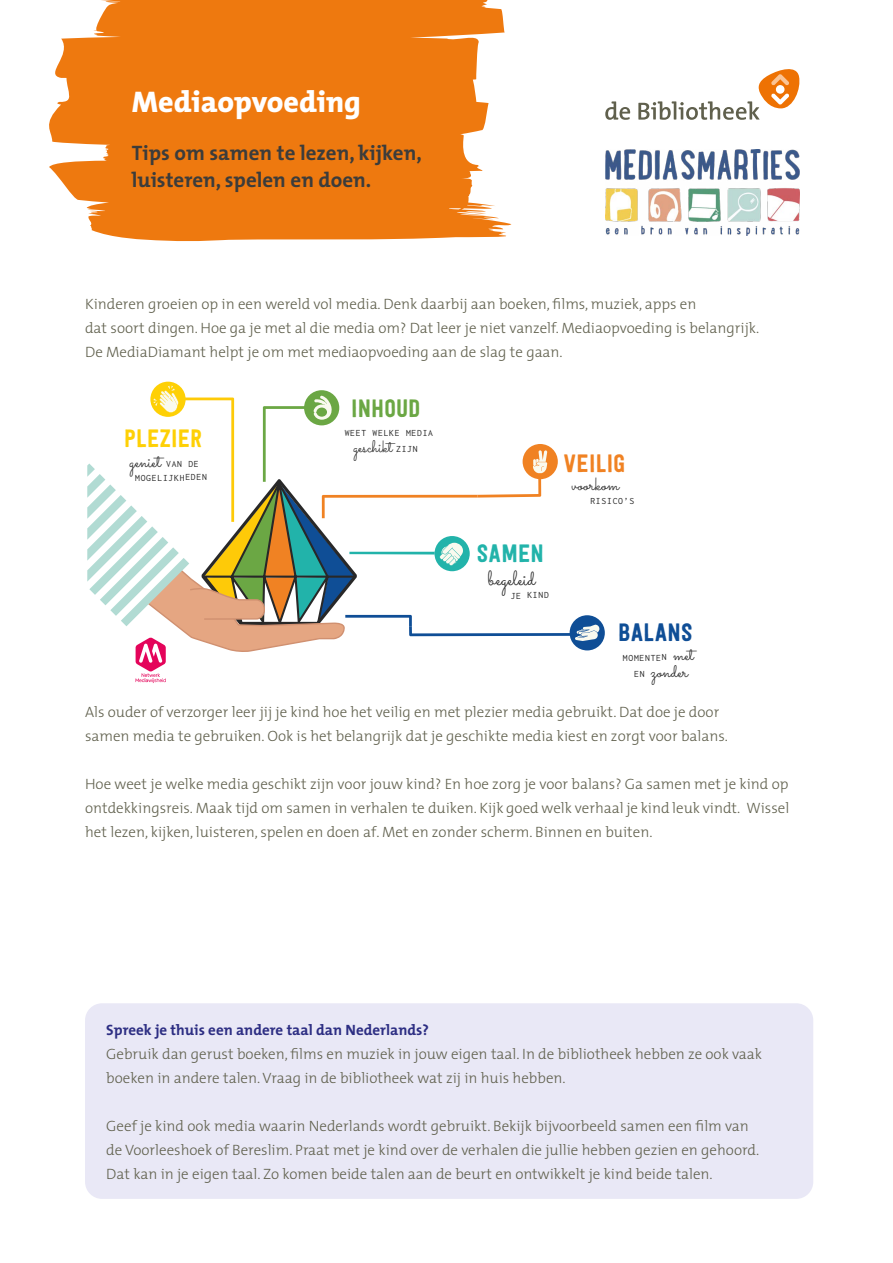
<style>
.page{position:relative;width:893px;height:1263px;background:#fff}
.page>*{position:absolute;margin:0;border:0;box-sizing:border-box;transform-origin:0 0}
.t1{font:800 30px "The Mix";color:#fff}
.t2{font:24.9px "Festivo Letters No 1";letter-spacing:.01em;color:#fed005}
.t3{font:24.9px "Festivo Letters No 1";letter-spacing:.01em;color:#0f4e96}
.t4{font:24.9px "Festivo Letters No 1";letter-spacing:.01em;color:#6ba744}
.t5{font:24.9px "Festivo Letters No 1";letter-spacing:.01em;color:#f08223}
.t6{font:24.9px "Festivo Letters No 1";letter-spacing:.01em;color:#22b3aa}
.t7{font:700 21px/27px "The Mix";color:#3c3c3b}
.t8{font:20.55px "Sacramento";color:#282828}
.t9{font:18.3px "Sacramento";letter-spacing:.005em;color:#282828}
.t10{font:16.95px "Sacramento";letter-spacing:.005em;color:#282828}
.t11{font:300 15px/24px "The Mix";color:#60604d}
.t12{font:700 15px "The Mix";color:#2d2e83}
.t13{font:9.75px "Inconsolata";letter-spacing:.07em;color:#282828}
.s1{font-family:"Inconsolata";font-size:9.75px}
.s2{font-family:"Sacramento";font-size:18.3px}
</style>
<div class="page">
<div style="left:85px;top:1003px;width:728px;height:196px;background:#e9e8f6;border-radius:17px"></div>
<svg style="left:49px;top:0;width:462px;height:241px;background:#f08a2e"></svg>
<img style="left:605px;top:150px;width:194px;height:86px">
<div style="left:150px;top:382px;width:36px;height:35px;background:#fed005;border-radius:50%"></div>
<div style="left:570px;top:615px;width:35px;height:35px;background:#0f4e96;border-radius:50%"></div>
<svg style="left:87px;top:386px;width:512px;height:297px"></svg>
<svg style="left:605px;top:101px;width:25px;height:19px"></svg>
<svg style="left:638px;top:69px;width:161px;height:51px"></svg>
<h1 class="t1" style="left:132px;top:83px;width:231px">Mediaopvoeding</h1>
<h3 class="t7" style="left:132px;top:139px;width:291px">Tips om samen te lezen, kijken, luisteren, spelen en doen.</h3>
<p class="t11" style="left:85px;top:292px;width:676px">Kinderen groeien op in een wereld vol media. Denk daarbij aan boeken, films, muziek, apps en<br>dat soort dingen. Hoe ga je met al die media om? Dat leer je niet vanzelf. Mediaopvoeding is belangrijk.<br>De MediaDiamant helpt je om met mediaopvoeding aan de slag te gaan.</p>
<h2 class="t2" style="left:124px;top:424px;width:80px">PLEZIER</h2>
<p class="t9" style="left:129px;top:450px;width:71px">geniet <span class="s1">VAN DE</span></p>
<p class="t13" style="left:135px;top:472px;width:73px">MOGELIJKHEDEN</p>
<h2 class="t4" style="left:351px;top:394px;width:71px">INHOUD</h2>
<p class="t13" style="left:345px;top:428px;width:90px">WEET WELKE MEDIA</p>
<p class="t10" style="left:353px;top:436px;width:66px">geschikt <span class="s1">ZIJN</span></p>
<h2 class="t5" style="left:564px;top:450px;width:63px">VEILIG</h2>
<p class="t9" style="left:572px;top:473px;width:49px">voorkom</p>
<p class="t13" style="left:590px;top:495px;width:45px">RISICO’S</p>
<h2 class="t6" style="left:477px;top:539px;width:69px">SAMEN</h2>
<h3 class="t8" style="left:488px;top:566px;width:49px;rotate:-1deg">begeleid</h3>
<p class="t13" style="left:510px;top:590px;width:40px;rotate:-1deg">JE KIND</p>
<h2 class="t3" style="left:618px;top:618px;width:76px">BALANS</h2>
<p class="t13" style="left:623px;top:652px;width:72px">MOMENTEN <span class="s2">met</span></p>
<p class="t9" style="left:634px;top:660px;width:55px"><span class="s1">EN</span> zonder</p>
<p class="t11" style="left:85px;top:700px;width:645px">Als ouder of verzorger leer jij je kind hoe het veilig en met plezier media gebruikt. Dat doe je door samen media te gebruiken. Ook is het belangrijk dat je geschikte media kiest en zorgt voor balans.</p>
<p class="t11" style="left:85px;top:772px;width:706px;text-align:justify">Hoe weet je welke media geschikt zijn voor jouw kind? En hoe zorg je voor balans? Ga samen met je kind op ontdekkingsreis. Maak tijd om samen in verhalen te duiken. Kijk goed welk verhaal je kind leuk vindt. Wissel het lezen, kijken, luisteren, spelen en doen af. Met en zonder scherm. Binnen en buiten.</p>
<p class="t12" style="left:106px;top:1020px;width:324px">Spreek je thuis een andere taal dan Nederlands?</p>
<p class="t11" style="left:106px;top:1042px;width:657px">Gebruik dan gerust boeken, films en muziek in jouw eigen taal. In de bibliotheek hebben ze ook vaak boeken in andere talen. Vraag in de bibliotheek wat zij in huis hebben.</p>
<p class="t11" style="left:106px;top:1114px;width:654px">Geef je kind ook media waarin Nederlands wordt gebruikt. Bekijk bijvoorbeeld samen een film van de Voorleeshoek of Bereslim. Praat met je kind over de verhalen die jullie hebben gezien en gehoord.<br>Dat kan in je eigen taal. Zo komen beide talen aan de beurt en ontwikkelt je kind beide talen.</p>
</div>
